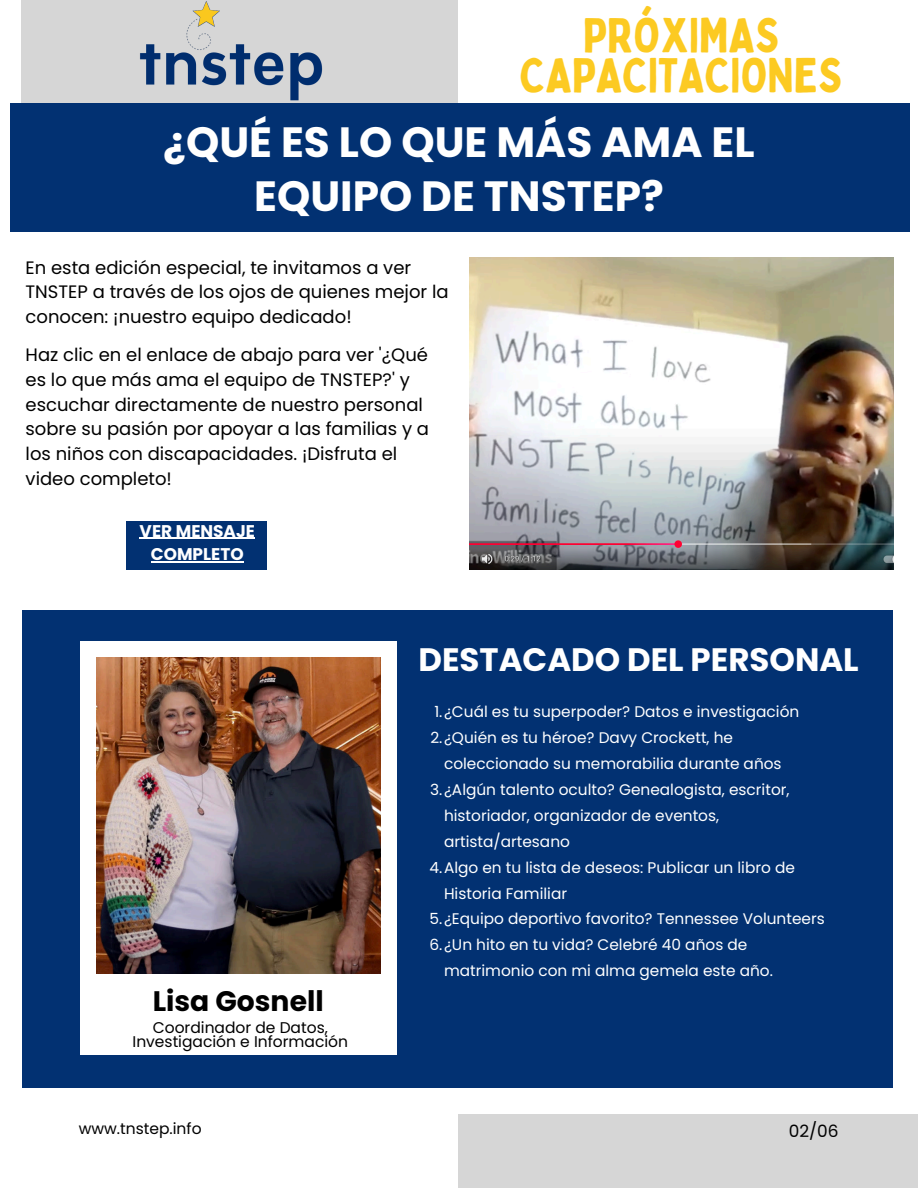
<style>
.page{position:relative;width:918px;height:1188px;background:#fff}
.page>*{position:absolute;margin:0;border:0;box-sizing:border-box;transform-origin:0 0}
.t1{font:48px/39.3px "Bobby Jones";color:#fcca22;text-align:center}
.t2{font:700 42.3px/54px "Poppins";color:#fff;text-align:center}
.t3{font:700 32.4px "Poppins";color:#fff}
.t4{font:700 28.2px "Poppins";color:#000}
.t5{font:18px/24.8px "Poppins";color:#000}
.t6{font:700 16.95px/23.7px "Poppins";color:#fff;text-align:center}
.t7{font:16.95px "Poppins";color:#000}
.t8{font:15.45px/14.7px "Poppins";color:#000;text-align:center}
.t9{font:15.3px/25.8px "Poppins";color:#fff}
</style>
<div class="page">
<div style="left:22px;top:611px;width:871px;height:477px;background:#023172"></div>
<div style="left:80px;top:642px;width:317px;height:413px;background:#fff"></div>
<div style="left:10px;top:103px;width:900px;height:129px;background:#023172"></div>
<img style="left:96px;top:658px;width:284px;height:315px">
<img style="left:469px;top:257px;width:424px;height:312px">
<div style="left:22px;top:0;width:436px;height:103px;background:#d6d6d6"></div>
<div style="left:458px;top:1114px;width:460px;height:74px;background:#d6d6d6"></div>
<img style="left:140px;top:1px;width:183px;height:100px">
<div style="left:126px;top:521px;width:141px;height:49px;background:#023172"></div>
<hr style="left:140px;top:538px;width:115px;height:1px;background:#fff">
<hr style="left:151px;top:561px;width:93px;height:1px;background:#fff">
<h3 class="t1" style="left:520px;top:15px;width:324px">PRÓXIMAS<br>CAPACITACIONES</h3>
<h2 class="t2" style="left:163px;top:116px;width:593px">¿QUÉ ES LO QUE MÁS AMA EL<br>EQUIPO DE TNSTEP?</h2>
<p class="t5" style="left:26px;top:255px;width:425px">En esta edición especial, te invitamos a ver<br>TNSTEP a través de los ojos de quienes mejor la conocen: ¡nuestro equipo dedicado!</p>
<p class="t5" style="left:26px;top:342px;width:405px">Haz clic en el enlace de abajo para ver '¿Qué es lo que más ama el equipo de TNSTEP?' y escuchar directamente de nuestro personal sobre su pasión por apoyar a las familias y a los niños con discapacidades. ¡Disfruta el video completo!</p>
<p class="t6" style="left:140px;top:519px;width:117px">VER MENSAJE<br>COMPLETO</p>
<h6 class="t4" style="left:153px;top:981px;width:172px">Lisa Gosnell</h6>
<p class="t8" style="left:133px;top:1020px;width:217px">Coordinador de Datos,<br>Investigación e Información</p>
<h6 class="t3" style="left:418px;top:637px;width:442px">DESTACADO DEL PERSONAL</h6>
<p class="t9" style="left:434px;top:699px;width:367px">1.¿Cuál es tu superpoder? Datos e investigación</p>
<p class="t9" style="left:444px;top:725px;width:339px;text-indent:-14px">2.¿Quién es tu héroe? Davy Crockett, he coleccionado su memorabilia durante años</p>
<p class="t9" style="left:444px;top:777px;width:347px;text-indent:-14px">3.¿Algún talento oculto? Genealogista, escritor, historiador, organizador de eventos, artista/artesano</p>
<p class="t9" style="left:444px;top:854px;width:352px;text-indent:-14px">4.Algo en tu lista de deseos: Publicar un libro de<br>Historia Familiar</p>
<p class="t9" style="left:430px;top:906px;width:397px">5.¿Equipo deportivo favorito? Tennessee Volunteers</p>
<p class="t9" style="left:444px;top:932px;width:330px;text-indent:-15px">6.¿Un hito en tu vida? Celebré 40 años de matrimonio con mi alma gemela este año.</p>
<p class="t8" style="left:79px;top:1122px;width:124px">www.tnstep.info</p>
<h5 class="t7" style="left:789px;top:1119px;width:51px">02/06</h5>
</div>
